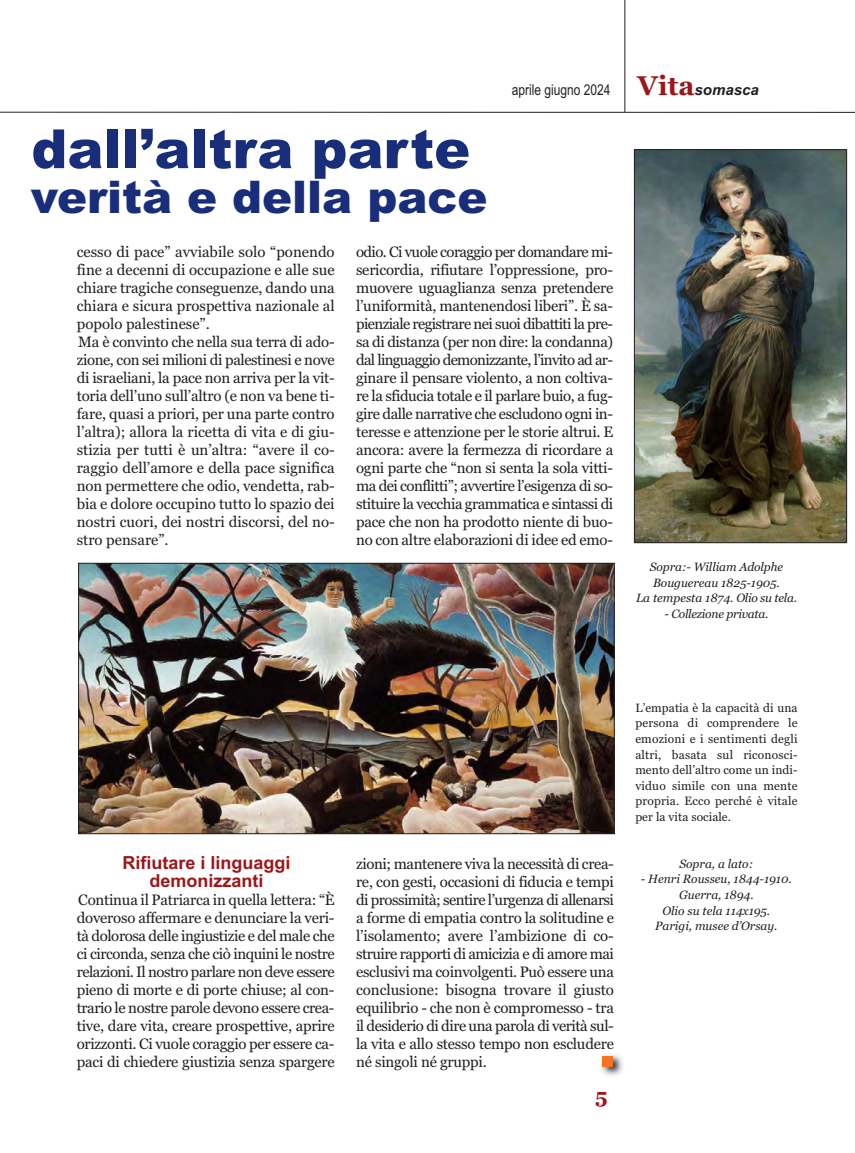
<style>
.page{position:relative;width:855px;height:1153px;background:#fff}
.page>*{position:absolute;margin:0;border:0;box-sizing:border-box;transform-origin:0 0}
.t1{font:900 54px "Arial";color:#192e7b}
.t2{font:900 45px "Arial";color:#192e7b}
.t3{font:700 21px "Georgia";color:#9c161a}
.t4{font:700 18px/18px "Arial";color:#9c161a;text-align:center}
.t5{font:15px/18px "Georgia";letter-spacing:-.005em;color:#231f20;text-align:justify}
.t6{font:15px "Arial";color:#231f20;scale:.8 1}
.t7{font:12px/15.6px "Georgia";letter-spacing:.015em;color:#231f20;text-align:justify}
.t8{font:italic 12px/15.6px "Georgia";color:#231f20;text-align:center}
.t9{font:italic 12px "Georgia";letter-spacing:-.02em;color:#231f20}
.s1{font-family:"Georgia";font-weight:700;font-size:27px;color:#9c161a}
.s2{font-weight:700;font-style:italic}
</style>
<div class="page">
<hr style="left:0;top:112px;width:855px;height:1px;background:#231f20">
<img style="left:636px;top:152px;width:208px;height:388px">
<div style="left:634px;top:150px;width:212px;height:392px;border:1px solid #231f20"></div>
<hr style="left:624px;top:0;width:1px;height:112px;background:#231f20">
<img style="left:601px;top:1054px;width:22px;height:22px">
<div style="left:602px;top:1055px;width:11px;height:11px;background:#f47421"></div>
<img style="left:80px;top:565px;width:532px;height:266px">
<div style="left:78px;top:563px;width:536px;height:270px;border:1px solid #231f20"></div>
<h1 class="t1" style="left:31px;top:129px;width:440px">dall’altra parte</h1>
<h2 class="t2" style="left:31px;top:181px;width:458px">verità e della pace</h2>
<p class="t6" style="left:512px;top:84px;width:310px">aprile giugno 2024 <span class="s1">Vita</span><span class="s2">somasca</span></p>
<p class="t5" style="left:77px;top:243px;width:259px;text-align:left">cesso di pace” avviabile solo “ponendo fine a decenni di occupazione e alle sue chiare tragiche conseguenze, dando una chiara e sicura prospettiva nazionale al popolo palestinese”.<br>Ma è convinto che nella sua terra di ado&shy;zione, con sei milioni di palestinesi e nove di israeliani, la pace non arriva per la vit&shy;toria dell’uno sull’altro (e non va bene ti&shy;fare, quasi a priori, per una parte contro l’altra); allora la ricetta di vita e di giu&shy;stizia per tutti è un’altra: “avere il co&shy;raggio dell’amore e della pace significa non permettere che odio, vendetta, rab&shy;bia e dolore occupino tutto lo spazio dei nostri cuori, dei nostri discorsi, del no&shy;stro pensare”.</p>
<p class="t5" style="left:356px;top:243px;width:259px">odio. Ci vuole coraggio per domandare mi&shy;sericordia, rifiutare l’oppressione, pro&shy;muovere uguaglianza senza pretendere l’uniformità, mantenendosi liberi”. È sa&shy;pienziale registrare nei suoi dibattiti la pre&shy;sa di distanza (per non dire: la condanna) dal linguaggio demonizzante, l’invito ad ar&shy;ginare il pensare violento, a non coltiva&shy;re la sfiducia totale e il parlare buio, a fug&shy;gire dalle narrative che escludono ogni in&shy;teresse e attenzione per le storie altrui. E ancora: avere la fermezza di ricordare a ogni parte che “non si senta la sola vitti&shy;ma dei conflitti”; avvertire l’esigenza di so&shy;stituire la vecchia grammatica e sintassi di pace che non ha prodotto niente di buo&shy;no con altre elaborazioni di idee ed emo-</p>
<p class="t8" style="left:636px;top:560px;width:162px">Sopra:- William Adolphe<br>Bouguereau 1825-1905.<br>La tempesta 1874. Olio su tela.</p>
<p class="t9" style="left:664px;top:609px;width:105px">- Collezione privata.</p>
<p class="t4" style="left:122px;top:855px;width:170px">Rifiutare i linguaggi demonizzanti</p>
<p class="t5" style="left:77px;top:891px;width:259px">Continua il Patriarca in quella lettera: “È doveroso affermare e denunciare la veri&shy;tà dolorosa delle ingiustizie e del male che ci circonda, senza che ciò inquini le nostre relazioni. Il nostro parlare non deve essere pieno di morte e di porte chiuse; al con&shy;trario le nostre parole devono essere crea&shy;tive, dare vita, creare prospettive, aprire orizzonti. Ci vuole coraggio per essere ca&shy;paci di chiedere giustizia senza spargere</p>
<p class="t5" style="left:356px;top:855px;width:259px">zioni; mantenere viva la necessità di crea&shy;re, con gesti, occasioni di fiducia e tempi di prossimità; sentire l’urgenza di allenarsi a forme di empatia contro la solitudine e l’isolamento; avere l’ambizi0ne di co&shy;struire rapporti di amicizia e di amore mai esclusivi ma coinvolgenti. Può essere una conclusione: bisogna trovare il giusto equilibrio - che non è compromesso - tra il desiderio di dire una parola di verità sul&shy;la vita e allo stesso tempo non escludere né singoli né gruppi.</p>
<h3 class="t3" style="left:595px;top:1087px;width:14px">5</h3>
<p class="t7" style="left:635px;top:700px;width:164px">L’empatia è la capacità di una persona di comprendere le emozioni e i sentimenti degli altri, basata sul riconosci&shy;mento dell’altro come un indi&shy;viduo simile con una mente propria. Ecco perché è vitale per la vita sociale.</p>
<p class="t8" style="left:679px;top:856px;width:75px">Sopra, a lato:</p>
<p class="t8" style="left:641px;top:872px;width:152px">- Henri Rousseu, 1844-1910.<br>Guerra, 1894.<br>Olio su tela 114x195.<br>Parigi, musee d’Orsay.</p>
</div>
